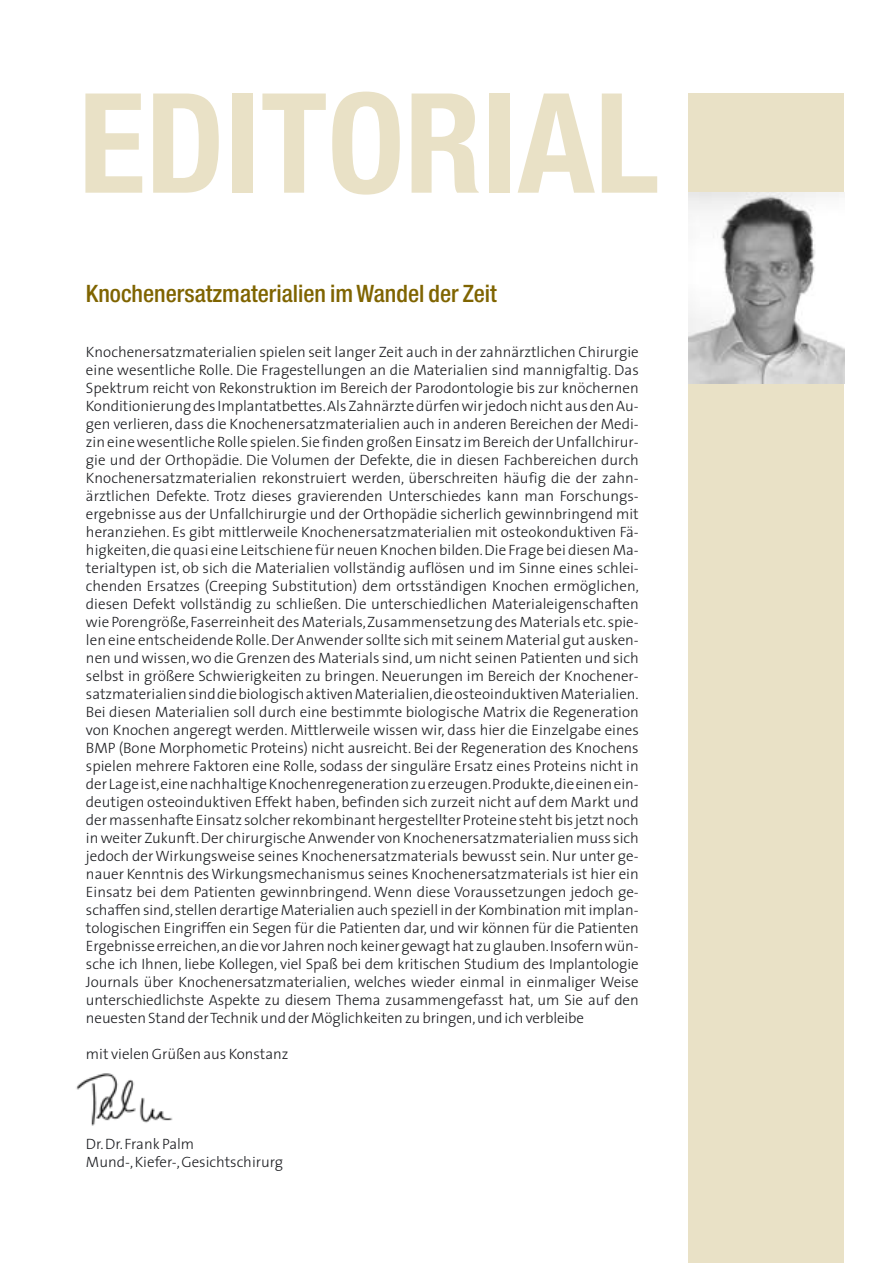
<style>
.page{position:relative;width:893px;height:1263px;background:#fff}
.page>*{position:absolute;margin:0;border:0;box-sizing:border-box;transform-origin:0 0}
.t1{font:700 condensed 138.9px "Helvetica Neue";color:#e9e1c6}
.t2{font:500 condensed 24px "Helvetica Neue";color:#7f6400}
.t3{font:300 15px/18px "The Sans";letter-spacing:-.005em;color:#1b1c20;text-align:justify}
</style>
<div class="page">
<div style="left:689px;top:94px;width:155px;height:1169px;background:#e9e1c6"></div>
<img style="left:689px;top:193px;width:155px;height:190px">
<img style="left:76px;top:1073px;width:97px;height:53px">
<h1 class="t1" style="left:78px;top:93px;width:582px">EDITORIAL</h1>
<h2 class="t2" style="left:86px;top:284px;width:412px">Knochenersatzmaterialien im Wandel der Zeit</h2>
<p class="t3" style="left:86px;top:344px;width:554px">Knochenersatzmaterialien spielen seit langer Zeit auch in der zahnärztlichen Chirurgie eine wesentliche Rolle. Die Fragestellungen an die Materialien sind mannigfaltig. Das Spektrum reicht von Rekonstruktion im Bereich der Parodontologie bis zur knöchernen Konditionierung des Implantatbettes.Als Zahnärzte dürfen wir jedoch nicht aus den Au&shy;gen verlieren, dass die Knochenersatzmaterialien auch in anderen Bereichen der Medi&shy;zin eine wesentliche Rolle spielen.Sie finden großen Einsatz im Bereich der Unfallchirur&shy;gie und der Orthopädie. Die Volumen der Defekte, die in diesen Fachbereichen durch Knochenersatzmaterialien rekonstruiert werden, überschreiten häufig die der zahn&shy;ärztlichen Defekte. Trotz dieses gravierenden Unterschiedes kann man Forschungs&shy;ergebnisse aus der Unfallchirurgie und der Orthopädie sicherlich gewinnbringend mit heranziehen. Es gibt mittlerweile Knochenersatzmaterialien mit osteokonduktiven Fä&shy;higkeiten,die quasi eine Leitschiene für neuen Knochen bilden.Die Frage bei diesen Ma&shy;terialtypen ist, ob sich die Materialien vollständig auflösen und im Sinne eines schlei&shy;chenden Ersatzes (Creeping Substitution) dem ortsständigen Knochen ermöglichen, diesen Defekt vollständig zu schließen. Die unterschiedlichen Materialeigenschaften wie Porengröße,Faserreinheit des Materials,Zusammensetzung des Materials etc.spie&shy;len eine entscheidende Rolle.Der Anwender sollte sich mit seinem Material gut ausken&shy;nen und wissen, wo die Grenzen des Materials sind, um nicht seinen Patienten und sich selbst in größere Schwierigkeiten zu bringen. Neuerungen im Bereich der Knochener&shy;satzmaterialien sind die biologisch aktiven Materialien,die osteoinduktiven Materialien.<br>Bei diesen Materialien soll durch eine bestimmte biologische Matrix die Regeneration von Knochen angeregt werden. Mittlerweile wissen wir, dass hier die Einzelgabe eines BMP (Bone Morphometic Proteins) nicht ausreicht. Bei der Regeneration des Knochens spielen mehrere Faktoren eine Rolle, sodass der singuläre Ersatz eines Proteins nicht in der Lage ist,eine nachhaltige Knochenregeneration zu erzeugen.Produkte,die einen ein&shy;deutigen osteoinduktiven Effekt haben, befinden sich zurzeit nicht auf dem Markt und der massenhafte Einsatz solcher rekombinant hergestellter Proteine steht bis jetzt noch in weiter Zukunft.Der chirurgische Anwender von Knochenersatzmaterialien muss sich jedoch der Wirkungsweise seines Knochenersatzmaterials bewusst sein. Nur unter ge&shy;nauer Kenntnis des Wirkungsmechanismus seines Knochenersatzmaterials ist hier ein Einsatz bei dem Patienten gewinnbringend. Wenn diese Voraussetzungen jedoch ge&shy;schaffen sind,stellen derartige Materialien auch speziell in der Kombination mit implan&shy;tologischen Eingriffen ein Segen für die Patienten dar, und wir können für die Patienten Ergebnisse erreichen,an die vor Jahren noch keiner gewagt hat zu glauben.Insofern wün&shy;sche ich Ihnen, liebe Kollegen, viel Spaß bei dem kritischen Studium des Implantologie Journals über Knochenersatzmaterialien, welches wieder einmal in einmaliger Weise unterschiedlichste Aspekte zu diesem Thema zusammengefasst hat, um Sie auf den neuesten Stand der Technik und der Möglichkeiten zu bringen,und ich verbleibe</p>
<p class="t3" style="left:86px;top:1046px;width:204px">mit vielen Grüßen aus Konstanz</p>
<p class="t3" style="left:86px;top:1136px;width:199px">Dr. Dr. Frank Palm<br>Mund-,Kiefer-,Gesichtschirurg</p>
</div>
